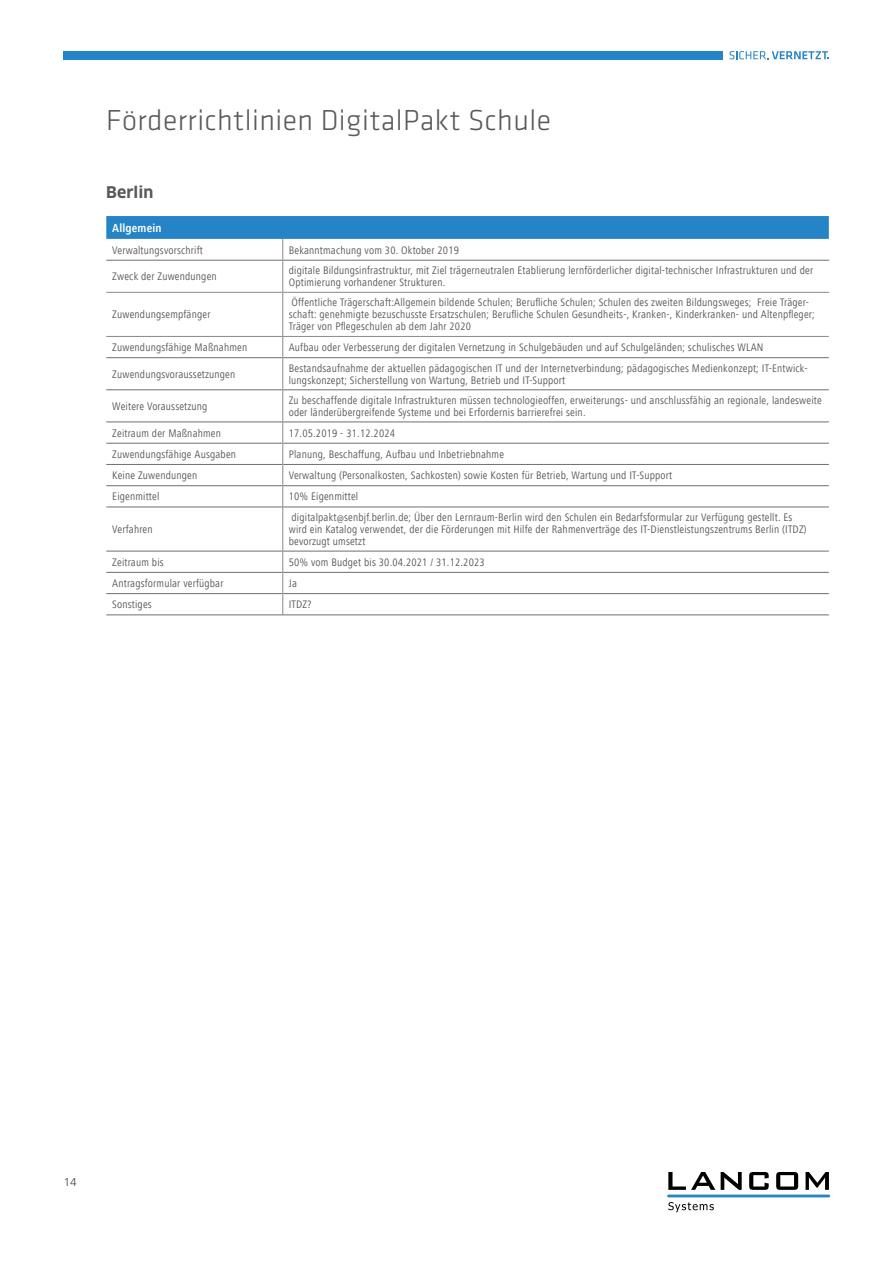
<style>
.page{position:relative;width:893px;height:1263px;background:#fff}
.page>*{position:absolute;margin:0;border:0;box-sizing:border-box;transform-origin:0 0}
.t1{font:300 30px "Klavika Basic";letter-spacing:.015em;color:#58595b}
.t2{font:700 15.75px "Clan OT";color:#58595b}
.t3{font:700 condensed 12px "Frutiger Next LT";letter-spacing:.015em;color:#fff}
.t4{font:12px "Frutiger Next Pro";color:#58595b}
.t5{font:condensed 11.25px/12px "Frutiger Next LT";letter-spacing:.015em;color:#58595b}
</style>
<div class="page">
<svg style="left:668px;top:1172px;width:47px;height:18px"></svg>
<svg style="left:721px;top:1172px;width:21px;height:18px"></svg>
<svg style="left:749px;top:1172px;width:20px;height:18px"></svg>
<svg style="left:776px;top:1172px;width:22px;height:18px"></svg>
<svg style="left:806px;top:1172px;width:23px;height:18px"></svg>
<svg style="left:668px;top:1202px;width:46px;height:10px"></svg>
<hr style="left:667px;top:1194px;width:163px;height:3px;background:#2484c6">
<div style="left:64px;top:51px;width:659px;height:9px;background:#2484c6"></div>
<svg style="left:729px;top:51px;width:100px;height:8px"></svg>
<svg style="left:106px;top:261px;width:723px;height:353px"></svg>
<hr style="left:106px;top:336px;width:177px;height:1px;background:#888a8c">
<hr style="left:283px;top:336px;width:546px;height:1px;background:#888a8c">
<hr style="left:828px;top:261px;width:1px;height:31px;background:#fff">
<hr style="left:106px;top:260px;width:176px;height:1px;background:#6d6e71">
<hr style="left:283px;top:260px;width:546px;height:1px;background:#6d6e71">
<hr style="left:106px;top:292px;width:177px;height:1px;background:#888a8c">
<hr style="left:283px;top:292px;width:546px;height:1px;background:#888a8c">
<hr style="left:106px;top:357px;width:176px;height:1px;background:#6d6e71">
<hr style="left:283px;top:357px;width:546px;height:1px;background:#6d6e71">
<hr style="left:106px;top:389px;width:176px;height:1px;background:#6d6e71">
<hr style="left:283px;top:389px;width:546px;height:1px;background:#6d6e71">
<hr style="left:106px;top:422px;width:176px;height:1px;background:#6d6e71">
<hr style="left:283px;top:422px;width:546px;height:1px;background:#6d6e71">
<hr style="left:106px;top:443px;width:176px;height:1px;background:#6d6e71">
<hr style="left:283px;top:443px;width:546px;height:1px;background:#6d6e71">
<hr style="left:106px;top:464px;width:176px;height:1px;background:#6d6e71">
<hr style="left:283px;top:464px;width:546px;height:1px;background:#6d6e71">
<hr style="left:106px;top:485px;width:176px;height:1px;background:#6d6e71">
<hr style="left:283px;top:485px;width:546px;height:1px;background:#6d6e71">
<hr style="left:106px;top:507px;width:176px;height:1px;background:#6d6e71">
<hr style="left:283px;top:507px;width:546px;height:1px;background:#6d6e71">
<hr style="left:106px;top:551px;width:176px;height:1px;background:#6d6e71">
<hr style="left:283px;top:551px;width:546px;height:1px;background:#6d6e71">
<hr style="left:106px;top:572px;width:176px;height:1px;background:#6d6e71">
<hr style="left:283px;top:572px;width:546px;height:1px;background:#6d6e71">
<hr style="left:106px;top:593px;width:176px;height:1px;background:#6d6e71">
<hr style="left:283px;top:593px;width:546px;height:1px;background:#6d6e71">
<svg style="left:106px;top:216px;width:723px;height:44px"></svg>
<hr style="left:282px;top:260px;width:1px;height:32px;background:#888a8c">
<hr style="left:282px;top:293px;width:1px;height:43px;background:#888a8c">
<svg style="left:282px;top:337px;width:1px;height:21px"></svg>
<hr style="left:282px;top:358px;width:1px;height:32px;background:#888a8c">
<hr style="left:282px;top:390px;width:1px;height:32px;background:#888a8c">
<svg style="left:282px;top:422px;width:1px;height:85px"></svg>
<hr style="left:282px;top:507px;width:1px;height:44px;background:#888a8c">
<svg style="left:282px;top:551px;width:1px;height:63px"></svg>
<hr style="left:106px;top:614px;width:177px;height:1px;background:#6d6e71">
<hr style="left:283px;top:614px;width:546px;height:1px;background:#6d6e71">
<h1 class="t1" style="left:106px;top:102px;width:446px">Förderrichtlinien DigitalPakt Schule</h1>
<h2 class="t2" style="left:106px;top:183px;width:49px">Berlin</h2>
<p class="t3" style="left:112px;top:221px;width:51px">Allgemein</p>
<p class="t5" style="left:112px;top:244px;width:92px">Verwaltungsvorschrift</p>
<p class="t5" style="left:289px;top:244px;width:172px">Bekanntmachung vom 30. Oktober 2019</p>
<p class="t5" style="left:112px;top:271px;width:106px">Zweck der Zuwendungen</p>
<p class="t5" style="left:289px;top:265px;width:526px">digitale Bildungsinfrastruktur, mit Ziel trägerneutralen Etablierung lernförderlicher digital-technischer Infrastrukturen und der<br>Optimierung vorhandener Strukturen.</p>
<p class="t5" style="left:112px;top:309px;width:100px">Zuwendungsempfänger</p>
<p class="t5" style="left:289px;top:297px;width:527px">Öffentliche Trägerschaft:Allgemein bildende Schulen; Berufliche Schulen; Schulen des zweiten Bildungsweges; Freie Träger&shy;schaft: genehmigte bezuschusste Ersatzschulen; Berufliche Schulen Gesundheits-, Kranken-, Kinderkranken- und Altenpfleger;<br>Träger von Pflegeschulen ab dem Jahr 2020</p>
<p class="t5" style="left:112px;top:341px;width:136px">Zuwendungsfähige Maßnahmen</p>
<p class="t5" style="left:289px;top:341px;width:476px">Aufbau oder Verbesserung der digitalen Vernetzung in Schulgebäuden und auf Schulgeländen; schulisches WLAN</p>
<p class="t5" style="left:112px;top:368px;width:125px">Zuwendungsvoraussetzungen</p>
<p class="t5" style="left:289px;top:362px;width:520px">Bestandsaufnahme der aktuellen pädagogischen IT und der Internetverbindung; pädagogisches Medienkonzept; IT-Entwick&shy;lungskonzept; Sicherstellung von Wartung, Betrieb und IT-Support</p>
<p class="t5" style="left:112px;top:400px;width:97px">Weitere Voraussetzung</p>
<p class="t5" style="left:289px;top:394px;width:535px">Zu beschaffende digitale Infrastrukturen müssen technologieoffen, erweiterungs- und anschlussfähig an regionale, landesweite oder länderübergreifende Systeme und bei Erfordernis barrierefrei sein.</p>
<p class="t5" style="left:112px;top:427px;width:110px">Zeitraum der Maßnahmen</p>
<p class="t5" style="left:289px;top:427px;width:108px">17.05.2019 - 31.12.2024</p>
<p class="t5" style="left:112px;top:448px;width:125px">Zuwendungsfähige Ausgaben</p>
<p class="t5" style="left:289px;top:448px;width:217px">Planung, Beschaffung, Aufbau und Inbetriebnahme</p>
<p class="t5" style="left:112px;top:469px;width:86px">Keine Zuwendungen</p>
<p class="t5" style="left:289px;top:469px;width:385px">Verwaltung (Personalkosten, Sachkosten) sowie Kosten für Betrieb, Wartung und IT-Support</p>
<p class="t5" style="left:112px;top:491px;width:49px">Eigenmittel</p>
<p class="t5" style="left:289px;top:491px;width:71px">10% Eigenmittel</p>
<p class="t5" style="left:112px;top:523px;width:42px">Verfahren</p>
<p class="t5" style="left:289px;top:511px;width:519px">digitalpakt@senbjf.berlin.de; Über den Lernraum-Berlin wird den Schulen ein Bedarfsformular zur Verfügung gestellt. Es wird ein Katalog verwendet, der die Förderungen mit Hilfe der Rahmenverträge des IT-Dienstleistungszentrums Berlin (ITDZ) bevorzugt umsetzt</p>
<p class="t5" style="left:112px;top:556px;width:53px">Zeitraum bis</p>
<p class="t5" style="left:289px;top:556px;width:197px">50% vom Budget bis 30.04.2021 / 31.12.2023</p>
<p class="t5" style="left:112px;top:577px;width:113px">Antragsformular verfügbar</p>
<p class="t5" style="left:289px;top:577px;width:10px">Ja</p>
<p class="t5" style="left:112px;top:599px;width:41px">Sonstiges</p>
<p class="t5" style="left:289px;top:599px;width:24px">ITDZ?</p>
<p class="t4" style="left:64px;top:1175px;width:15px">14</p>
</div>
